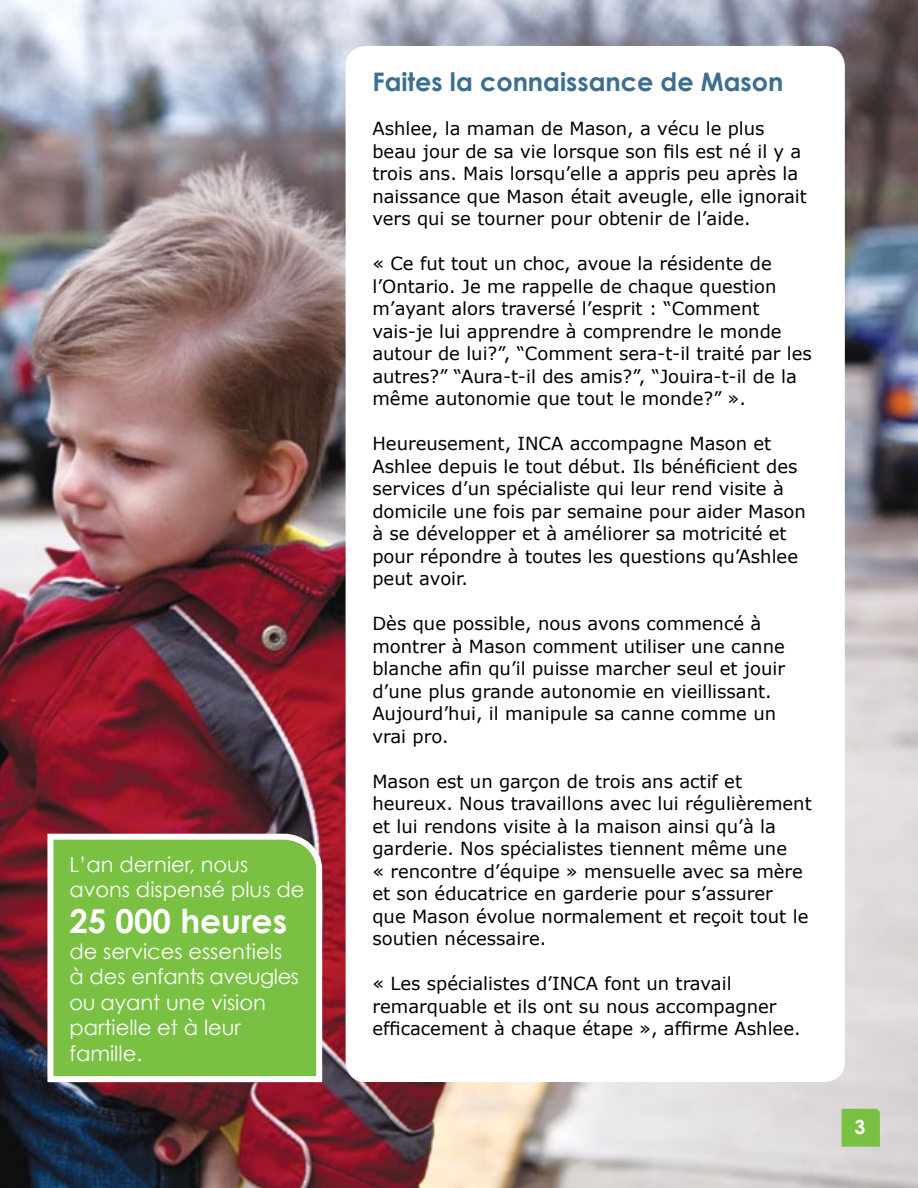
<style>
.page{position:relative;width:918px;height:1188px;background:#fff}
.page>*{position:absolute;margin:0;border:0;box-sizing:border-box;transform-origin:0 0}
.t1{font:700 33px "Century Gothic";color:#fff}
.t2{font:700 25.5px "Century Gothic";color:#3b6e8f}
.t3{font:21px/25.5px "Century Gothic";color:#fff}
.t4{font:700 19.5px "Century Gothic";color:#fff}
.t5{font:18px/22.5px "Verdana";color:#000}
</style>
<div class="page">
<img style="left:0;top:0;width:918px;height:1188px">
<div style="left:346px;top:46px;width:499px;height:1036px;background:#fff;border-radius:20px"></div>
<svg style="left:44px;top:831px;width:281px;height:254px;background:#85be52"></svg>
<svg style="left:842px;top:1109px;width:38px;height:38px"></svg>
<p class="t3" style="left:69px;top:851px;width:236px">L’an dernier, nous avons dispensé plus de</p>
<p class="t1" style="left:69px;top:900px;width:219px">25 000 heures</p>
<p class="t3" style="left:69px;top:938px;width:231px">de services essentiels à des enfants aveugles ou ayant une vision partielle et à leur famille.</p>
<h2 class="t2" style="left:372px;top:66px;width:413px">Faites la connaissance de Mason</h2>
<p class="t5" style="left:372px;top:117px;width:436px">Ashlee, la maman de Mason, a vécu le plus beau jour de sa vie lorsque son fils est né il y a trois ans. Mais lorsqu’elle a appris peu après la naissance que Mason était aveugle, elle ignorait vers qui se tourner pour obtenir de l’aide.</p>
<p class="t5" style="left:372px;top:252px;width:441px">« Ce fut tout un choc, avoue la résidente de l’Ontario. Je me rappelle de chaque question m’ayant alors traversé l’esprit : “Comment vais-je lui apprendre à comprendre le monde autour de lui?”, “Comment sera-t-il traité par les autres?” “Aura-t-il des amis?”, “Jouira-t-il de la même autonomie que tout le monde?” ».</p>
<p class="t5" style="left:372px;top:432px;width:435px">Heureusement, INCA accompagne Mason et Ashlee depuis le tout début. Ils bénéficient des services d’un spécialiste qui leur rend visite à domicile une fois par semaine pour aider Mason à se développer et à améliorer sa motricité et pour répondre à toutes les questions qu’Ashlee peut avoir.</p>
<p class="t5" style="left:372px;top:612px;width:414px">Dès que possible, nous avons commencé à montrer à Mason comment utiliser une canne blanche afin qu’il puisse marcher seul et jouir d’une plus grande autonomie en vieillissant.<br>Aujourd’hui, il manipule sa canne comme un vrai pro.</p>
<p class="t5" style="left:372px;top:769px;width:441px">Mason est un garçon de trois ans actif et heureux. Nous travaillons avec lui régulièrement et lui rendons visite à la maison ainsi qu’à la garderie. Nos spécialistes tiennent même une<br>« rencontre d’équipe » mensuelle avec sa mère et son éducatrice en garderie pour s’assurer<br>que Mason évolue normalement et reçoit tout le soutien nécessaire.</p>
<p class="t5" style="left:372px;top:972px;width:430px">« Les spécialistes d’INCA font un travail remarquable et ils ont su nous accompagner efficacement à chaque étape », affirme Ashlee.</p>
<p class="t4" style="left:854px;top:1114px;width:12px">3</p>
</div>
